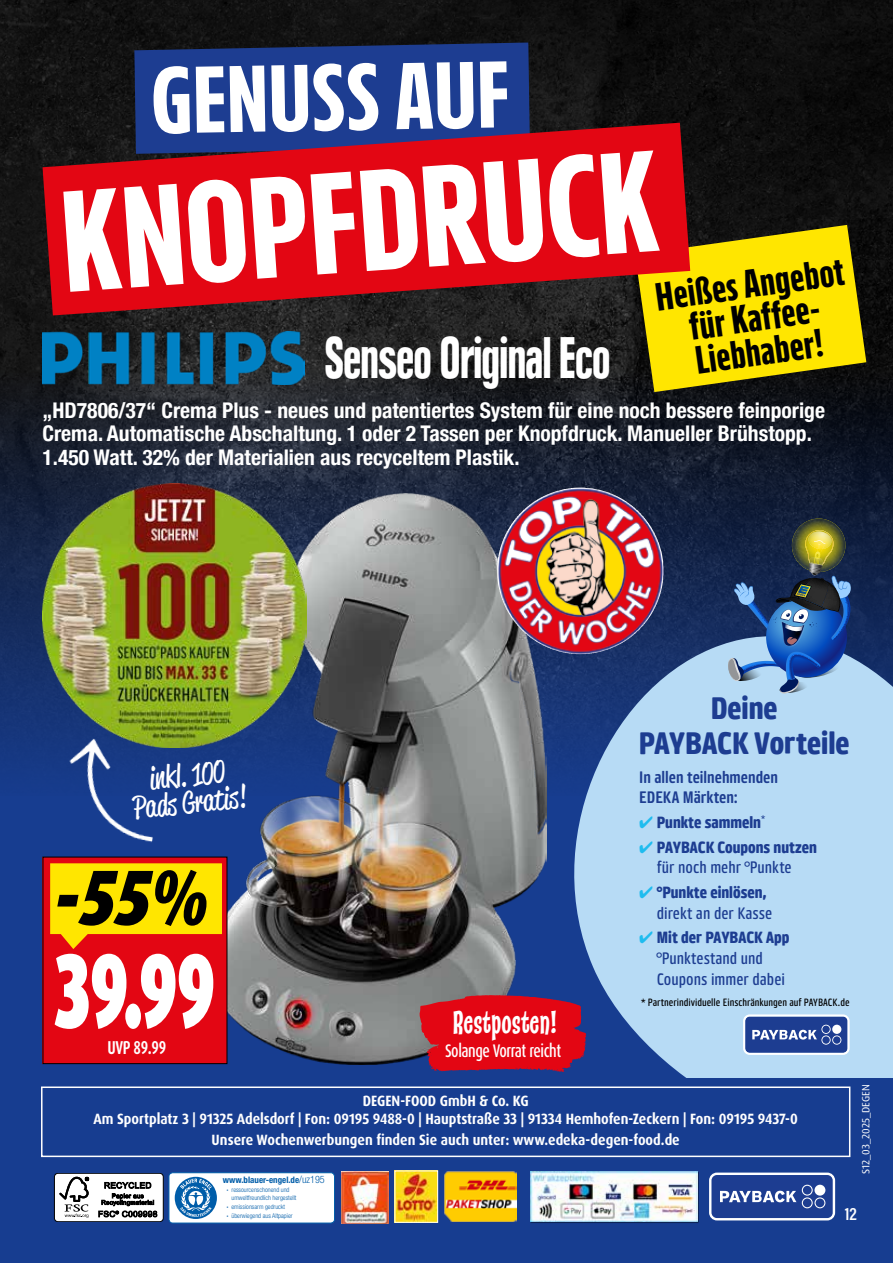
<style>
.page{position:relative;width:893px;height:1263px;background:#173d90}
.page>*{position:absolute;margin:0;border:0;box-sizing:border-box;transform-origin:0 0}
.t1{font:900 141.75px "EDEKA Head";color:#fff}
.t2{font:900 105.6px "Dax Pro";color:#fff;scale:.62 1}
.t3{font:900 93.15px "EDEKA Head";color:#fff}
.t4{font:italic 900 condensed 78.45px "Dax Pro";color:#000}
.t5{font:900 condensed 58.2px "Plak Com";color:#fff;scale:.83 1}
.t6{font:900 39px/34.2px "EDEKA Head";color:#000;text-align:center}
.t7{font:700 31.8px "Catseye";color:#fff;scale:.65 1}
.t8{font:700 31.5px/34.7px "PAYBACK";color:#1d3d91;text-align:center}
.t9{font:30.6px/27.6px "Reklame Script";color:#fff;text-align:center}
.t10{font:700 condensed 21.6px/23.5px "Helvetica Neue";color:#fff}
.t11{font:700 condensed 18.6px "Dax Pro";letter-spacing:-.02em;color:#fff;scale:.85 1}
.t12{font:500 condensed 18.3px "Dax Pro";letter-spacing:-.025em;color:#fff;scale:.88 1}
.t13{font:600 18px "Acumin Pro Cond";color:#fff}
.t14{font:700 16.5px/20.7px "PAYBACK";color:#1d3d91;text-align:center}
.t15{font:300 16.5px/20.7px "PAYBACK";color:#1d3d91}
.t16{font:16.5px/20.7px "PAYBACK";color:#1d3d91}
.t17{font:700 14.85px/17.7px "Dax Pro";color:#fff;text-align:center;scale:.9 1}
.t18{font:300 10.5px "PAYBACK";color:#000}
.t19{font:10.5px "Dax Pro";color:#fff}
.t20{font:700 condensed 9px "Helvetica Neue";color:#005da9}
.t21{font:300 condensed 6.45px/7.5px "Helvetica Neue";color:#005da9}
.s1{color:#1ebcef}
.s2{font-weight:300}
.s3{font-weight:700}
.s4{font-weight:300;font-size:10.2px}
</style>
<div class="page">
<img style="left:0;top:0;width:893px;height:769px">
<div style="left:169px;top:1173px;width:165px;height:50px;background:#fff;border-radius:4px"></div>
<div style="left:169px;top:1172px;width:166px;height:51px;border:1px solid #005da9;border-radius:4px"></div>
<svg style="left:175px;top:1177px;width:42px;height:42px"></svg>
<img style="left:444px;top:1171px;width:72px;height:51px">
<img style="left:397px;top:1173px;width:39px;height:47px">
<img style="left:341px;top:1171px;width:48px;height:52px">
<div style="left:530px;top:1172px;width:169px;height:51px;background:#000;opacity:.75"></div>
<img style="left:530px;top:1171px;width:167px;height:51px">
<div style="left:54px;top:1173px;width:109px;height:49px;background:#fff;border-radius:4px"></div>
<div style="left:54px;top:1173px;width:110px;height:49px;border:1px solid #000;border-radius:4px"></div>
<svg style="left:59px;top:1177px;width:30px;height:41px"></svg>
<svg style="left:98px;top:1182px;width:59px;height:35px"></svg>
<svg style="left:709px;top:1172px;width:126px;height:48px"></svg>
<div style="left:41px;top:1086px;width:809px;height:71px;border:2px solid #fff"></div>
<img style="left:208px;top:494px;width:289px;height:571px">
<img style="left:497px;top:488px;width:77px;height:91px">
<img style="left:43px;top:332px;width:262px;height:52px">
<img style="left:43px;top:484px;width:264px;height:263px">
<img style="left:44px;top:716px;width:136px;height:127px">
<div style="left:43px;top:857px;width:184px;height:206px;background:#e30613"></div>
<svg style="left:50px;top:863px;width:172px;height:86px"></svg>
<svg style="left:495px;top:579px;width:398px;height:499px;background:#90a9c8"></svg>
<svg style="left:743px;top:1014px;width:107px;height:41px"></svg>
<svg style="left:766px;top:596px;width:81px;height:81px"></svg>
<svg style="left:727px;top:652px;width:113px;height:42px;background:#749acd"></svg>
<img style="left:772px;top:645px;width:6px;height:11px">
<img style="left:778px;top:645px;width:36px;height:11px">
<img style="left:733px;top:518px;width:119px;height:127px">
<svg style="left:134px;top:43px;width:396px;height:80px"></svg>
<svg style="left:635px;top:225px;width:231px;height:167px;background:#cdb903"></svg>
<svg style="left:43px;top:123px;width:647px;height:192px;background:#b8111d"></svg>
<svg style="left:419px;top:995px;width:167px;height:77px;background:#ca1124"></svg>
<h3 class="t3" style="left:150px;top:48px;width:360px;rotate:-1deg">GENUSS AUF</h3>
<h1 class="t1" style="left:55px;top:163px;width:601px;rotate:-4deg">KNOPFDRUCK</h1>
<h3 class="t6" style="left:653px;top:280px;width:192px;rotate:-8deg">Heißes Angebot für Kaffee-<br>Liebhaber!</h3>
<h3 class="t5" style="left:325px;top:323px;width:345px">Senseo Original Eco</h3>
<p class="t10" style="left:43px;top:397px;width:784px">„HD7806/37“ Crema Plus - neues und patentiertes System für eine noch bessere feinporige<br>Crema. Automatische Abschaltung. 1 oder 2 Tassen per Knopfdruck. Manueller Brühstopp.<br>1.450 Watt. 32% der Materialien aus recyceltem Plastik.</p>
<h3 class="t9" style="left:129px;top:767px;width:115px;rotate:-6deg">inkl. 100<br>Pads Gratis!</h3>
<h3 class="t4" style="left:55px;top:847px;width:156px">-55%</h3>
<h2 class="t2" style="left:54px;top:922px;width:262px">39.99</h2>
<p class="t11" style="left:107px;top:1036px;width:71px">UVP 89.99</p>
<h3 class="t7" style="left:452px;top:1002px;width:163px">Restposten!</h3>
<p class="t12" style="left:445px;top:1039px;width:133px">Solange Vorrat reicht</p>
<h3 class="t8" style="left:639px;top:690px;width:212px">Deine<br>PAYBACK Vorteile</h3>
<p class="t16" style="left:639px;top:766px;width:140px">In allen teilnehmenden<br>EDEKA Märkten:</p>
<p class="t14" style="left:639px;top:811px;width:127px"><span class="s1">✔</span> Punkte sammeln<sup>*</sup></p>
<p class="t14" style="left:639px;top:836px;width:179px"><span class="s1">✔</span> PAYBACK Coupons nutzen <span class="s2">für noch mehr °Punkte</span></p>
<p class="t14" style="left:657px;top:882px;width:117px;text-align:left;text-indent:-18px"><span class="s1">✔</span> °Punkte einlösen, <span class="s2">direkt an der Kasse</span></p>
<p class="t15" style="left:657px;top:927px;width:134px;text-indent:-18px"><span class="s1">✔</span> <span class="s3">Mit der PAYBACK App </span>°Punktestand und<br>Coupons immer dabei</p>
<p class="t18" style="left:641px;top:996px;width:210px">* Partnerindividuelle Einschränkungen auf PAYBACK.de</p>
<p class="t17" style="left:93px;top:1092px;width:784px">DEGEN-FOOD GmbH &amp; Co. KG<br>Am Sportplatz 3 | 91325 Adelsdorf | Fon: 09195 9488-0 | Hauptstraße 33 | 91334 Hemhofen-Zeckern | Fon: 09195 9437-0</p>
<p class="t17" style="left:212px;top:1131px;width:522px">Unsere Wochenwerbungen finden Sie auch unter: www.edeka-degen-food.de</p>
<p class="t19" style="left:859px;top:1174px;width:91px;rotate:-90deg">S12_03_2025_DEGEN</p>
<p class="t20" style="left:223px;top:1174px;width:103px">www.blauer-engel.de<span class="s4">/uz195</span></p>
<p class="t21" style="left:232px;top:1186px;width:67px;text-indent:-5px"><span class="s3">·</span> ressourcenschonend und umweltfreundlich hergestellt</p>
<p class="t21" style="left:227px;top:1202px;width:67px;line-height:9.3px"><span class="s3">·</span> emissionsarm gedruckt<br><span class="s3">·</span> überwiegend aus Altpapier</p>
<p class="t13" style="left:845px;top:1202px;width:14px">12</p>
</div>
